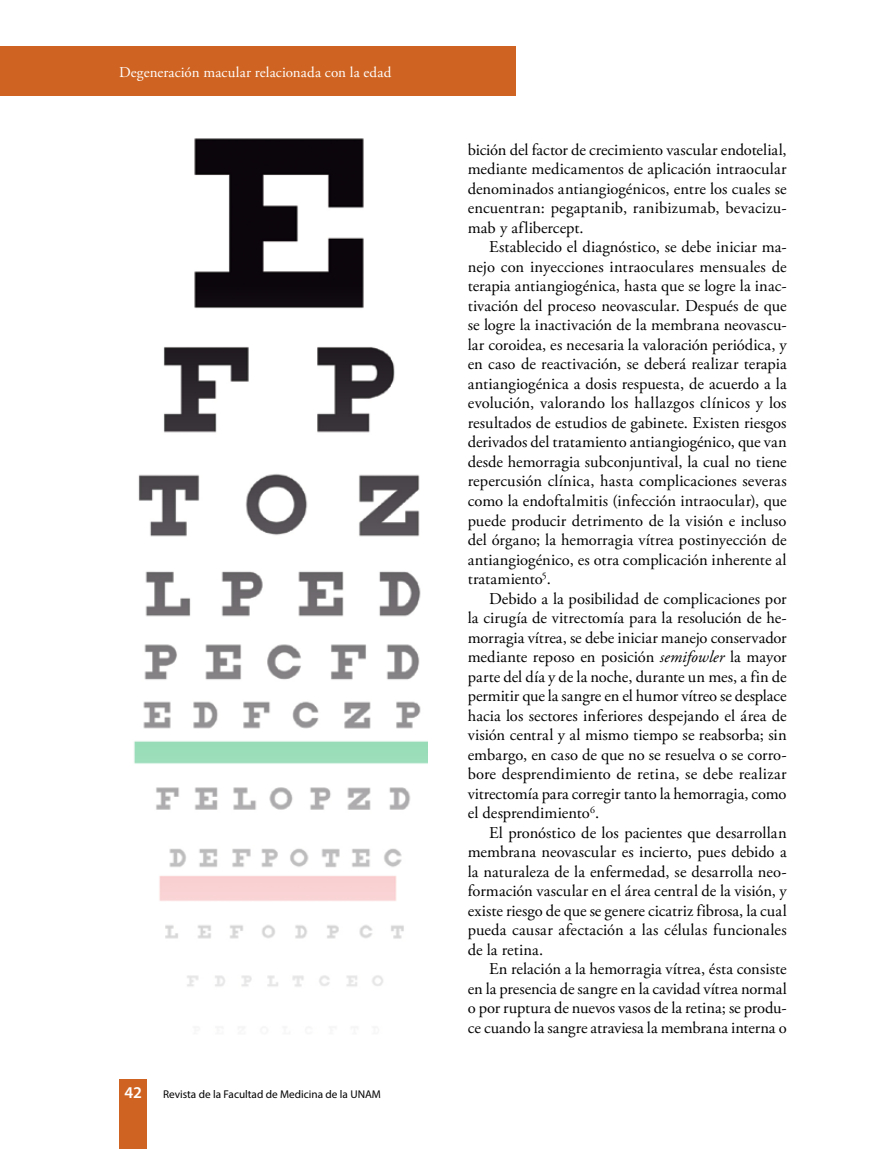
<style>
.page{position:relative;width:893px;height:1149px;background:#fff}
.page>*{position:absolute;margin:0;border:0;box-sizing:border-box;transform-origin:0 0}
.t1{font:16.5px/19.5px "Adobe Garamond Pro";color:#000;text-align:justify}
.t2{font:600 16.5px "Myriad Pro";color:#fff}
.t3{font:15px "Adobe Garamond Pro";letter-spacing:.01em;color:#fff}
.t4{font:11.25px "Myriad Pro";color:#000}
.s1{font-style:italic}
</style>
<div class="page">
<div style="left:119px;top:1079px;width:28px;height:69px;background:#cf6422"></div>
<div style="left:0;top:47px;width:516px;height:49px;background:#cf6422"></div>
<svg style="left:134px;top:138px;width:294px;height:849px"></svg>
<p class="t3" style="left:119px;top:63px;width:274px">Degeneración macular relacionada con la edad</p>
<p class="t2" style="left:124px;top:1081px;width:19px">42</p>
<p class="t4" style="left:163px;top:1086px;width:219px">Revista de la Facultad de Medicina de la UNAM</p>
<p class="t1" style="left:468px;top:140px;width:320px">bición del factor de crecimiento vascular endotelial, mediante medicamentos de aplicación intraocular denominados antiangiogénicos, entre los cuales se encuentran: pegaptanib, ranibizumab, bevacizu&shy;mab y aflibercept.</p>
<p class="t1" style="left:468px;top:238px;width:321px;text-indent:21px">Establecido el diagnóstico, se debe iniciar ma&shy;nejo con inyecciones intraoculares mensuales de terapia antiangiogénica, hasta que se logre la inac&shy;tivación del proceso neovascular. Después de que se logre la inactivación de la membrana neovascu&shy;lar coroidea, es necesaria la valoración periódica, y en caso de reactivación, se deberá realizar terapia antiangiogénica a dosis respuesta, de acuerdo a la evolución, valorando los hallazgos clínicos y los resultados de estudios de gabinete. Existen riesgos derivados del tratamiento antiangiogénico, que van desde hemorragia subconjuntival, la cual no tiene repercusión clínica, hasta complicaciones severas como la endoftalmitis (infección intraocular), que puede producir detrimento de la visión e incluso del órgano; la hemorragia vítrea postinyección de antiangiogénico, es otra complicación inherente al tratamiento<sup>5</sup>.</p>
<p class="t1" style="left:468px;top:589px;width:320px;text-indent:21px">Debido a la posibilidad de complicaciones por la cirugía de vitrectomía para la resolución de he&shy;morragia vítrea, se debe iniciar manejo conservador mediante reposo en posición <span class="s1">semifowler</span> la mayor parte del día y de la noche, durante un mes, a fin de permitir que la sangre en el humor vítreo se desplace hacia los sectores inferiores despejando el área de visión central y al mismo tiempo se reabsorba; sin embargo, en caso de que no se resuelva o se corro&shy;bore desprendimiento de retina, se debe realizar vitrectomía para corregir tanto la hemorragia, como el desprendimiento<sup>6</sup>.</p>
<p class="t1" style="left:468px;top:823px;width:321px;text-indent:21px">El pronóstico de los pacientes que desarrollan membrana neovascular es incierto, pues debido a la naturaleza de la enfermedad, se desarrolla neo&shy;formación vascular en el área central de la visión, y existe riesgo de que se genere cicatriz fibrosa, la cual pueda causar afectación a las células funcionales de la retina.</p>
<p class="t1" style="left:468px;top:959px;width:321px;text-indent:21px">En relación a la hemorragia vítrea, ésta consiste en la presencia de sangre en la cavidad vítrea normal o por ruptura de nuevos vasos de la retina; se produ&shy;ce cuando la sangre atraviesa la membrana interna o</p>
</div>
